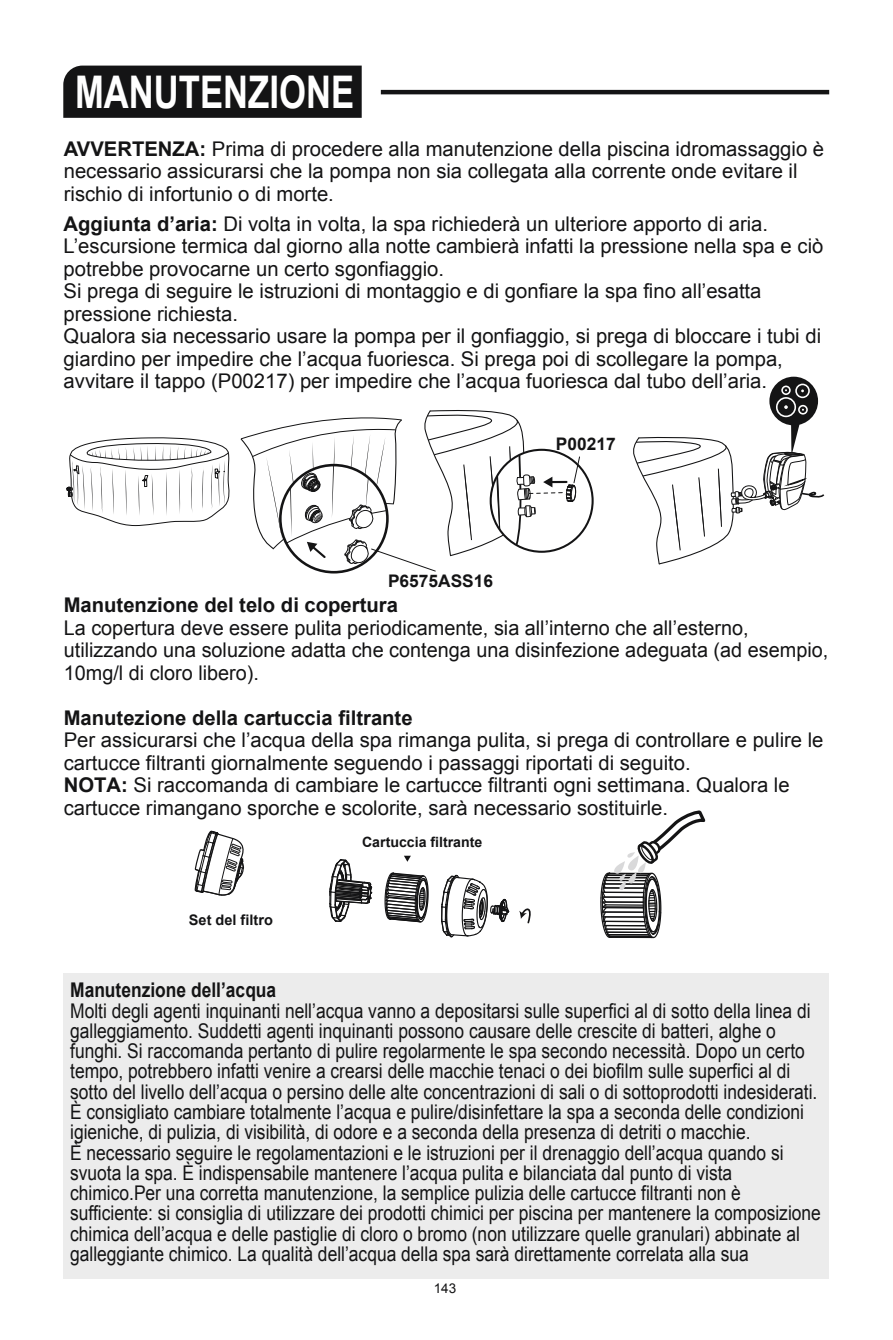
<style>
.page{position:relative;width:893px;height:1340px;background:#fff}
.page>*{position:absolute;margin:0;border:0;box-sizing:border-box;transform-origin:0 0}
.t1{font:700 45px "Arial";color:#fff;scale:.77 1}
.t2{font:20.25px/22.5px "Arial";color:#141415}
.t3{font:20.25px/20.2px "Arial";color:#141415;scale:.86 1}
.t4{font:700 20.25px "Arial";color:#141415}
.t5{font:700 20.25px "Arial";color:#141415;scale:.86 1}
.t6{font:700 17.32px "Arial";color:#141415}
.t7{font:700 14.62px "Arial";color:#141415}
.t8{font:700 14.17px "Arial";color:#141415}
.t9{font:13.5px "Arial";color:#141415}
.s1{font-weight:700}
</style>
<div class="page">
<div style="left:64px;top:972px;width:765px;height:306px;background:#ececec"></div>
<div style="left:63px;top:66px;width:299px;height:52px;background:#141415"></div>
<hr style="left:381px;top:90px;width:448px;height:4px;background:#141415">
<svg style="left:67px;top:437px;width:163px;height:89px"></svg>
<svg style="left:491px;top:450px;width:102px;height:102px"></svg>
<svg style="left:240px;top:410px;width:340px;height:162px"></svg>
<div style="left:769px;top:377px;width:49px;height:48px;background:#141415;border-radius:50%"></div>
<svg style="left:776px;top:383px;width:34px;height:34px"></svg>
<svg style="left:633px;top:423px;width:192px;height:142px"></svg>
<svg style="left:194px;top:830px;width:50px;height:66px"></svg>
<svg style="left:329px;top:859px;width:44px;height:63px"></svg>
<svg style="left:441px;top:874px;width:68px;height:64px"></svg>
<svg style="left:404px;top:855px;width:7px;height:6px"></svg>
<svg style="left:384px;top:872px;width:45px;height:51px"></svg>
<svg style="left:600px;top:810px;width:106px;height:129px"></svg>
<svg style="left:519px;top:908px;width:12px;height:16px"></svg>
<h1 class="t1" style="left:75px;top:62px;width:364px">MANUTENZIONE</h1>
<p class="t2" style="left:64px;top:137px;width:762px"><span class="s1">AVVERTENZA:</span> Prima di procedere alla manutenzione della piscina idromassaggio è necessario assicurarsi che la pompa non sia collegata alla corrente onde evitare il rischio di infortunio o di morte.</p>
<p class="t2" style="left:64px;top:213px;width:761px"><span class="s1">Aggiunta d’aria:</span> Di volta in volta, la spa richiederà un ulteriore apporto di aria.<br>L’escursione termica dal giorno alla notte cambierà infatti la pressione nella spa e ciò potrebbe provocarne un certo sgonfiaggio.<br>Si prega di seguire le istruzioni di montaggio e di gonfiare la spa fino all’esatta pressione richiesta.<br>Qualora sia necessario usare la pompa per il gonfiaggio, si prega di bloccare i tubi di giardino per impedire che l’acqua fuoriesca. Si prega poi di scollegare la pompa, avvitare il tappo (P00217) per impedire che l’acqua fuoriesca dal tubo dell’aria.</p>
<p class="t6" style="left:388px;top:569px;width:107px">P6575ASS16</p>
<p class="t6" style="left:556px;top:432px;width:61px">P00217</p>
<p class="t4" style="left:64px;top:592px;width:336px">Manutenzione del telo di copertura</p>
<p class="t2" style="left:64px;top:616px;width:766px">La copertura deve essere pulita periodicamente, sia all’interno che all’esterno, utilizzando una soluzione adatta che contenga una disinfezione adeguata (ad esempio,<br>10mg/l di cloro libero).</p>
<p class="t4" style="left:64px;top:704px;width:350px">Manutezione della cartuccia filtrante</p>
<p class="t2" style="left:64px;top:729px;width:761px">Per assicurarsi che l’acqua della spa rimanga pulita, si prega di controllare e pulire le cartucce filtranti giornalmente seguendo i passaggi riportati di seguito.<br><span class="s1">NOTA:</span> Si raccomanda di cambiare le cartucce filtranti ogni settimana. Qualora le cartucce rimangano sporche e scolorite, sarà necessario sostituirle.</p>
<p class="t7" style="left:189px;top:910px;width:86px">Set del filtro</p>
<p class="t8" style="left:362px;top:833px;width:122px">Cartuccia filtrante</p>
<p class="t5" style="left:70px;top:977px;width:241px">Manutenzione dell’acqua</p>
<p class="t3" style="left:70px;top:1000px;width:874px">Molti degli agenti inquinanti nell’acqua vanno a depositarsi sulle superfici al di sotto della linea di galleggiamento. Suddetti agenti inquinanti possono causare delle crescite di batteri, alghe o funghi. Si raccomanda pertanto di pulire regolarmente le spa secondo necessità. Dopo un certo tempo, potrebbero infatti venire a crearsi delle macchie tenaci o dei biofilm sulle superfici al di sotto del livello dell’acqua o persino delle alte concentrazioni di sali o di sottoprodotti indesiderati.<br>È consigliato cambiare totalmente l’acqua e pulire/disinfettare la spa a seconda delle condizioni igieniche, di pulizia, di visibilità, di odore e a seconda della presenza di detriti o macchie.<br>È necessario seguire le regolamentazioni e le istruzioni per il drenaggio dell’acqua quando si svuota la spa. È indispensabile mantenere l’acqua pulita e bilanciata dal punto di vista chimico.Per una corretta manutenzione, la semplice pulizia delle cartucce filtranti non è sufficiente: si consiglia di utilizzare dei prodotti chimici per piscina per mantenere la composizione chimica dell’acqua e delle pastiglie di cloro o bromo (non utilizzare quelle granulari) abbinate al galleggiante chimico. La qualità dell’acqua della spa sarà direttamente correlata alla sua</p>
<p class="t9" style="left:434px;top:1279px;width:24px">143</p>
</div>
